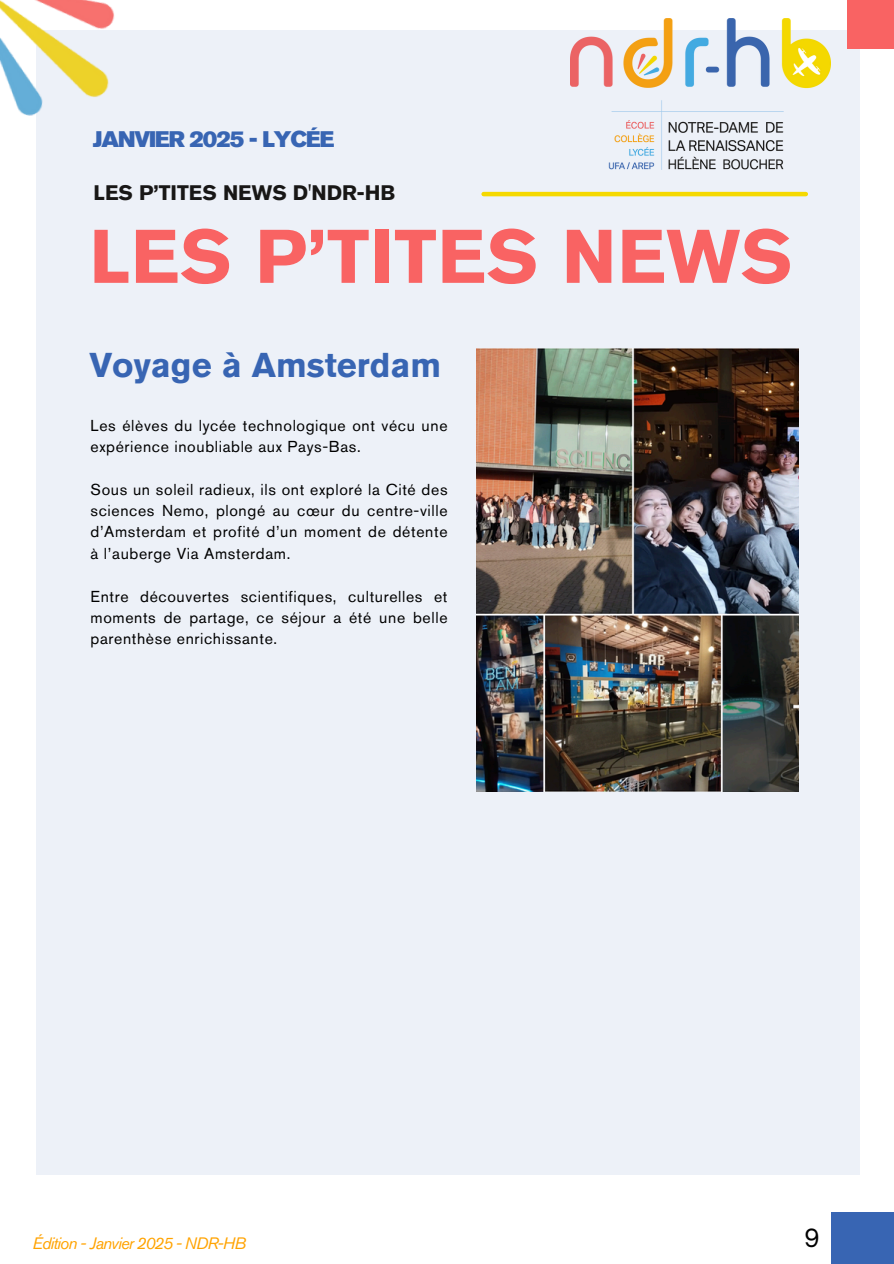
<style>
.page{position:relative;width:894px;height:1264px;background:#fff}
.page>*{position:absolute;margin:0;border:0;box-sizing:border-box;transform-origin:0 0}
.t1{font:700 75px "Akzidenz Grotesk Pro";letter-spacing:.01em;color:#f96363}
.t2{font:700 34.35px "Akzidenz Grotesk Pro";color:#3865b3}
.t3{font:24px "Open Sauce One";color:#000}
.t4{font:22.5px "Akzidenz Grotesk Pro Super";letter-spacing:-.05em;color:#3865b3}
.t5{font:700 21px "Akzidenz Grotesk Pro";color:#181716}
.t6{font:italic 16.5px "Akzidenz Grotesk Pro";letter-spacing:-.05em;color:#ffa300}
.t7{font:15.75px/21.3px "Akzidenz Grotesk Pro";letter-spacing:.04em;color:#000;text-align:justify}
</style>
<div class="page">
<div style="left:37px;top:30px;width:822px;height:1144px;background:#edf1f8"></div>
<img style="left:476px;top:348px;width:322px;height:444px">
<hr style="left:483px;top:192px;width:322px;height:4px;background:#f5d900">
<div style="left:846px;top:0;width:47px;height:49px;background:#f96363"></div>
<div style="left:831px;top:1212px;width:62px;height:51px;background:#3865b3"></div>
<img style="left:570px;top:19px;width:260px;height:151px">
<img style="left:0;top:0;width:115px;height:180px">
<h1 class="t4" style="left:93px;top:130px;width:242px">JANVIER 2025 - LYCÉE</h1>
<p class="t5" style="left:94px;top:184px;width:303px">LES P’TITES NEWS D'NDR-HB</p>
<p class="t1" style="left:89px;top:226px;width:704px">LES P’TITES NEWS</p>
<p class="t2" style="left:89px;top:351px;width:353px">Voyage à Amsterdam</p>
<p class="t7" style="left:90px;top:416px;width:358px">Les élèves du lycée technologique ont vécu une expérience inoubliable aux Pays-Bas.</p>
<p class="t7" style="left:90px;top:480px;width:358px">Sous un soleil radieux, ils ont exploré la Cité des sciences Nemo, plongé au cœur du centre-ville d’Amsterdam et profité d’un moment de détente à l’auberge Via Amsterdam.</p>
<h3 class="t7" style="left:90px;top:587px;width:358px">Entre découvertes scientifiques, culturelles et moments de partage, ce séjour a été une belle parenthèse enrichissante.</h3>
<h2 class="t6" style="left:33px;top:1236px;width:215px">Édition - Janvier 2025 - NDR-HB</h2>
<h3 class="t3" style="left:804px;top:1222px;width:17px">9</h3>
</div>
